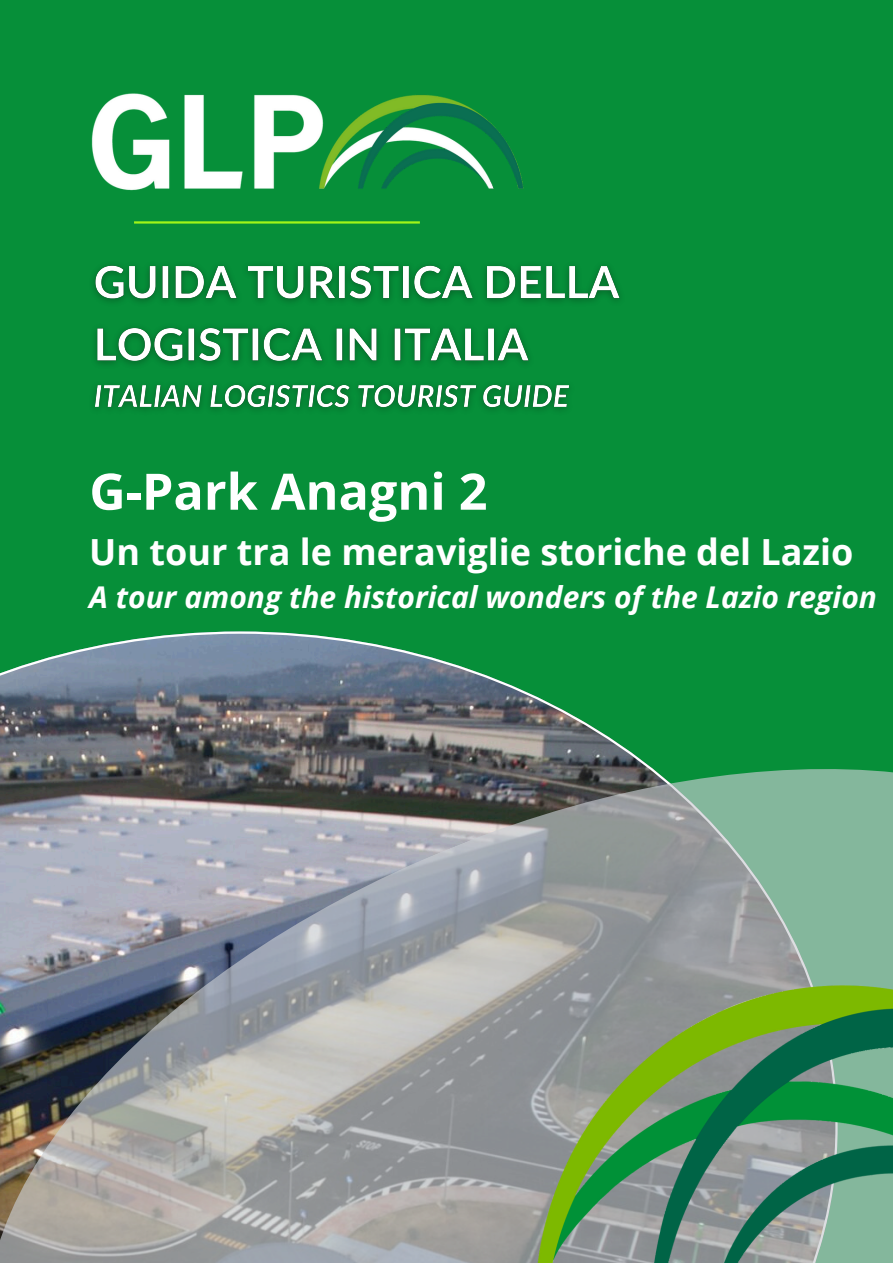
<style>
.page{position:relative;width:893px;height:1263px;background:#068f39}
.page>*{position:absolute;margin:0;border:0;box-sizing:border-box;transform-origin:0 0}
.t1{font:700 50.25px "Open Sans";color:#fff}
.t2{font:700 36px "Open Sans";color:#fff}
.t3{font:italic 700 30px "Open Sans";color:#fff}
</style>
<div class="page">
<hr style="left:134px;top:221px;width:286px;height:3px;background:#a0f418">
<img style="left:91px;top:93px;width:433px;height:97px">
<svg style="left:0;top:631px;width:579px;height:88px"></svg>
<svg style="left:0;top:719px;width:893px;height:544px"></svg>
<img style="left:531px;top:956px;width:362px;height:307px">
<img style="left:93px;top:265px;width:527px;height:146px">
<p class="t1" style="left:89px;top:456px;width:399px">G-Park Anagni 2</p>
<p class="t2" style="left:89px;top:526px;width:765px">Un tour tra le meraviglie storiche del Lazio</p>
<p class="t3" style="left:89px;top:576px;width:789px">A tour among the historical wonders of the Lazio region</p>
</div>
